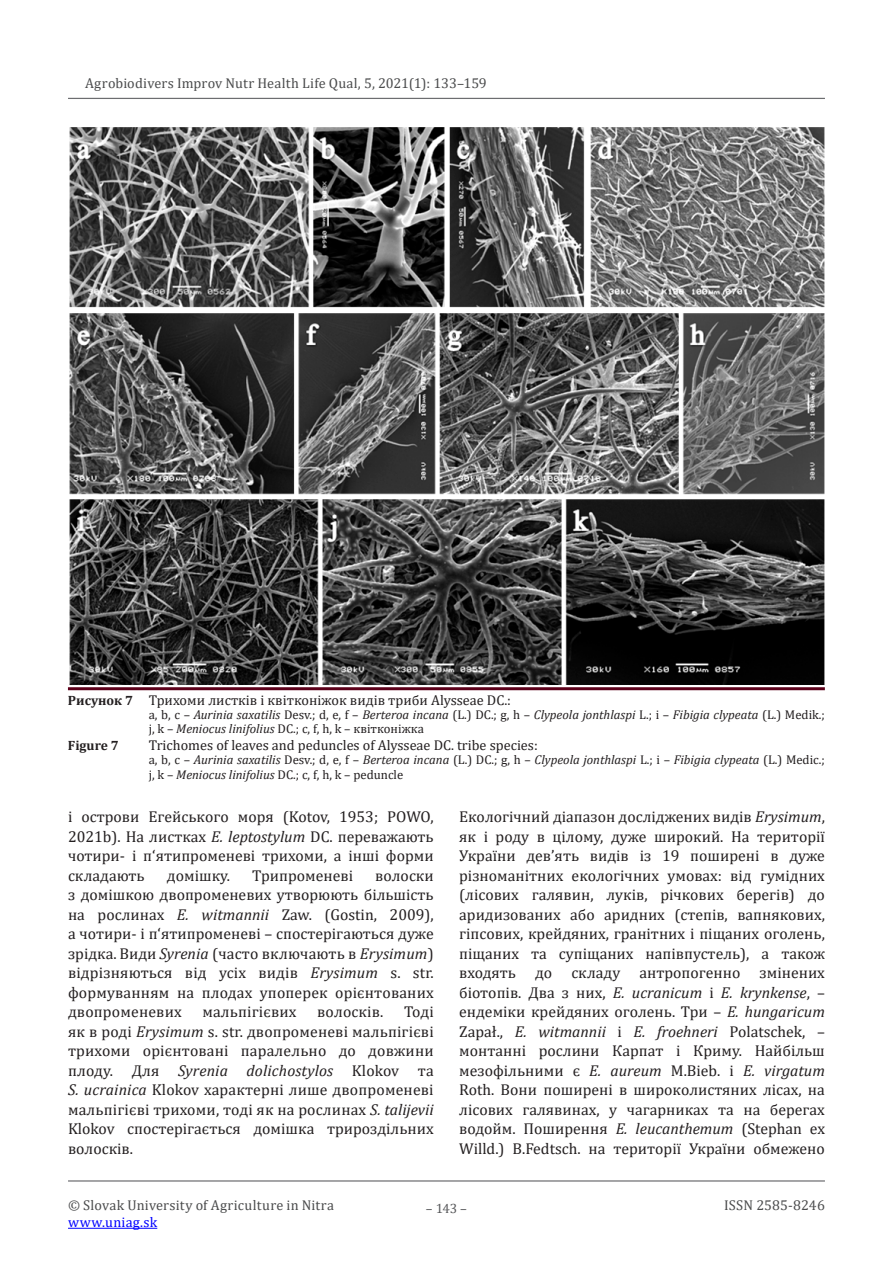
<style>
.page{position:relative;width:893px;height:1263px;background:#fff}
.page>*{position:absolute;margin:0;border:0;box-sizing:border-box;transform-origin:0 0}
.t1{font:15.75px/19.5px "Cambria";color:#231f20;text-align:justify}
.t2{font:14.25px "Cambria";color:#231f20}
.t3{font:14.25px "Cambria";letter-spacing:.01em;color:#4b4c4d}
.t4{font:14.25px "Cambria";letter-spacing:.02em;color:#00f}
.t5{font:700 13.5px "Cambria";color:#231f20}
.t6{font:13.5px "Cambria";color:#57585a}
.t7{font:italic 12.75px/14.2px "Cambria";color:#231f20}
.s1{font-weight:700;font-size:13.5px}
.s2{font-style:normal}
.s3{font-style:italic}
</style>
<div class="page">
<hr style="left:68px;top:98px;width:757px;height:1px;background:#6c6d70">
<hr style="left:68px;top:1228px;width:89px;height:1px;background:#00f">
<hr style="left:68px;top:1180px;width:757px;height:1px;background:#6c6d70">
<img style="left:69px;top:128px;width:756px;height:556px">
<hr style="left:68px;top:687px;width:757px;height:3px;background:#5c001a">
<p class="t3" style="left:85px;top:74px;width:403px">Agrobiodivers Improv Nutr Health Life Qual, 5, 2021(1): 133–159</p>
<p class="t2" style="left:68px;top:691px;width:445px"><span class="s1">Рисунок 7</span> Трихоми листків і квітконіжок видів триби Alysseae DC.:</p>
<p class="t7" style="left:149px;top:707px;width:678px"><span class="s2">a, b, c –</span> Aurinia saxatilis <span class="s2">Desv.; d, e, f –</span> Berteroa incana <span class="s2">(L.) DC.; g, h –</span> Clypeola jonthlaspi <span class="s2">L.; i –</span> Fibigia clypeata <span class="s2">(L.) Medik.; j, k –</span> Meniocus linifolius <span class="s2">DC.; c, f, h, k – квітконіжка</span></p>
<p class="t5" style="left:68px;top:736px;width:52px">Figure 7</p>
<p class="t2" style="left:149px;top:737px;width:391px">Trichomes of leaves and peduncles of Alysseae DC. tribe species:</p>
<p class="t7" style="left:149px;top:752px;width:678px"><span class="s2">a, b, c –</span> Aurinia saxatilis <span class="s2">Desv.; d, e, f –</span> Berteroa incana <span class="s2">(L.) DC.; g, h –</span> Clypeola jonthlaspi <span class="s2">L.; i –</span> Fibigia clypeata <span class="s2">(L.) Medic.; j, k –</span> Meniocus linifolius <span class="s2">DC.; c, f, h, k – peduncle</span></p>
<p class="t1" style="left:68px;top:807px;width:367px">і острови Егейського моря (Kotov, 1953; POWO, 2021b). На листках <span class="s3">E. leptostylum</span> DC. переважають чотири- і п‘ятипроменеві трихоми, а інші форми складають</p>
<p class="t1" style="left:167px;top:866px;width:65px">домішку.</p>
<p class="t1" style="left:252px;top:866px;width:102px">Трипроменеві</p>
<p class="t1" style="left:68px;top:866px;width:367px;text-indent:307px">волоски з домішкою двопроменевих утворюють більшість на рослинах <span class="s3">E. witmannii</span> Zaw. (Gostin, 2009), а чотири- і п‘ятипроменеві – спостерігаються дуже зрідка. Види <span class="s3">Syrenia</span> (часто включають в <span class="s3">Erysimum</span>) відрізняються від усіх видів <span class="s3">Erysimum</span> s. str. формуванням на плодах упоперек орієнтованих двопроменевих</p>
<p class="t1" style="left:68px;top:1002px;width:367px;text-indent:336px">Тоді як в роді <span class="s3">Erysimum</span> s. str. двопроменеві мальпігієві трихоми орієнтовані паралельно до довжини плоду. Для <span class="s3">Syrenia dolichostylos</span> Klokov та <span class="s3">S. ucrainica</span> Klokov характерні лише двопроменеві мальпігієві трихоми, тоді як на рослинах <span class="s3">S. talijevii </span>Klokov спостерігається домішка трироздільних волосків.</p>
<p class="t1" style="left:202px;top:1002px;width:96px">мальпігієвих</p>
<p class="t1" style="left:317px;top:1002px;width:68px">волосків.</p>
<p class="t1" style="left:459px;top:807px;width:367px">Екологічний діапазон досліджених видів <span class="s3">Erysimum</span>, як і роду в цілому, дуже широкий. На території України дев’ять видів із 19 поширені в дуже різноманітних екологічних умовах: від гумідних (лісових галявин, луків, річкових берегів) до аридизованих або аридних (степів, вапнякових, гіпсових, крейдяних, гранітних і піщаних оголень, піщаних та супіщаних напівпустель), а також входять до складу антропогенно змінених біотопів. Два з них, <span class="s3">E. ucranicum</span> і <span class="s3">E. krynkense</span>, – ендеміки крейдяних оголень. Три – <span class="s3">E. hungaricum </span>Zapał., <span class="s3">E. witmannii</span> і <span class="s3">E. froehneri</span> Polatschek, – монтанні рослини Карпат і Криму. Найбільш мезофільними є <span class="s3">E. aureum</span> M.Bieb. і <span class="s3">E. virgatum </span>Roth. Вони поширені в широколистяних лісах, на лісових галявинах, у чагарниках та на берегах водойм. Поширення <span class="s3">E. leucanthemum</span> (Stephan ex Willd.) B.Fedtsch. на території України обмежено</p>
<p class="t3" style="left:68px;top:1197px;width:267px">© Slovak University of Agriculture in Nitra</p>
<p class="t4" style="left:68px;top:1214px;width:91px">www.uniag.sk</p>
<p class="t6" style="left:426px;top:1200px;width:43px">– 143 –</p>
<p class="t3" style="left:724px;top:1197px;width:102px">ISSN 2585-8246</p>
</div>
